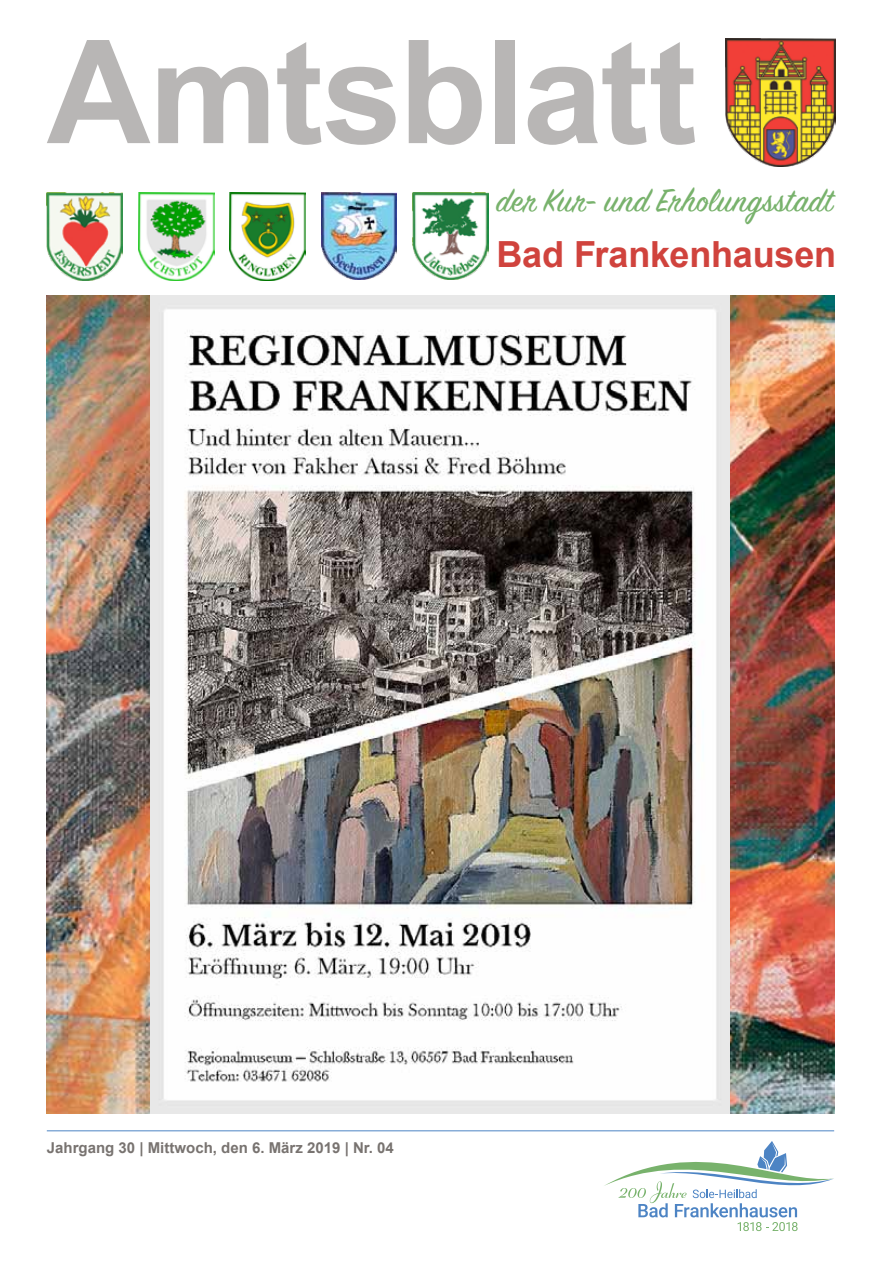
<style>
.page{position:relative;width:881px;height:1263px;background:#fff}
.page>*{position:absolute;margin:0;border:0;box-sizing:border-box;transform-origin:0 0}
.t1{font:700 144px "Arial";letter-spacing:-.015em;color:#b8b6b5}
.t2{font:36px "Sign Painter House Script";letter-spacing:.02em;color:#78b26c}
.t3{font:700 36px "Arial";letter-spacing:-.005em;color:#d0433d}
.t4{font:700 15px "Arial";color:#787370}
</style>
<div class="page">
<img style="left:47px;top:295px;width:786px;height:818px">
<svg style="left:604px;top:1141px;width:229px;height:90px"></svg>
<hr style="left:47px;top:1130px;width:786px;height:1px;background:#4d84c4">
<img style="left:725px;top:39px;width:109px;height:128px">
<img style="left:138px;top:192px;width:76px;height:88px">
<img style="left:47px;top:192px;width:76px;height:88px">
<img style="left:230px;top:192px;width:75px;height:88px">
<img style="left:321px;top:192px;width:76px;height:88px">
<img style="left:412px;top:192px;width:76px;height:88px">
<img style="left:150px;top:295px;width:578px;height:818px">
<h1 class="t1" style="left:47px;top:-3px;width:651px">Amtsblatt</h1>
<h2 class="t2" style="left:496px;top:178px;width:337px">der Kur- und Erholungsstadt</h2>
<h2 class="t3" style="left:496px;top:230px;width:341px">Bad Frankenhausen</h2>
<p class="t4" style="left:47px;top:1137px;width:348px">Jahrgang 30 | Mittwoch, den 6. März 2019 | Nr. 04</p>
</div>
